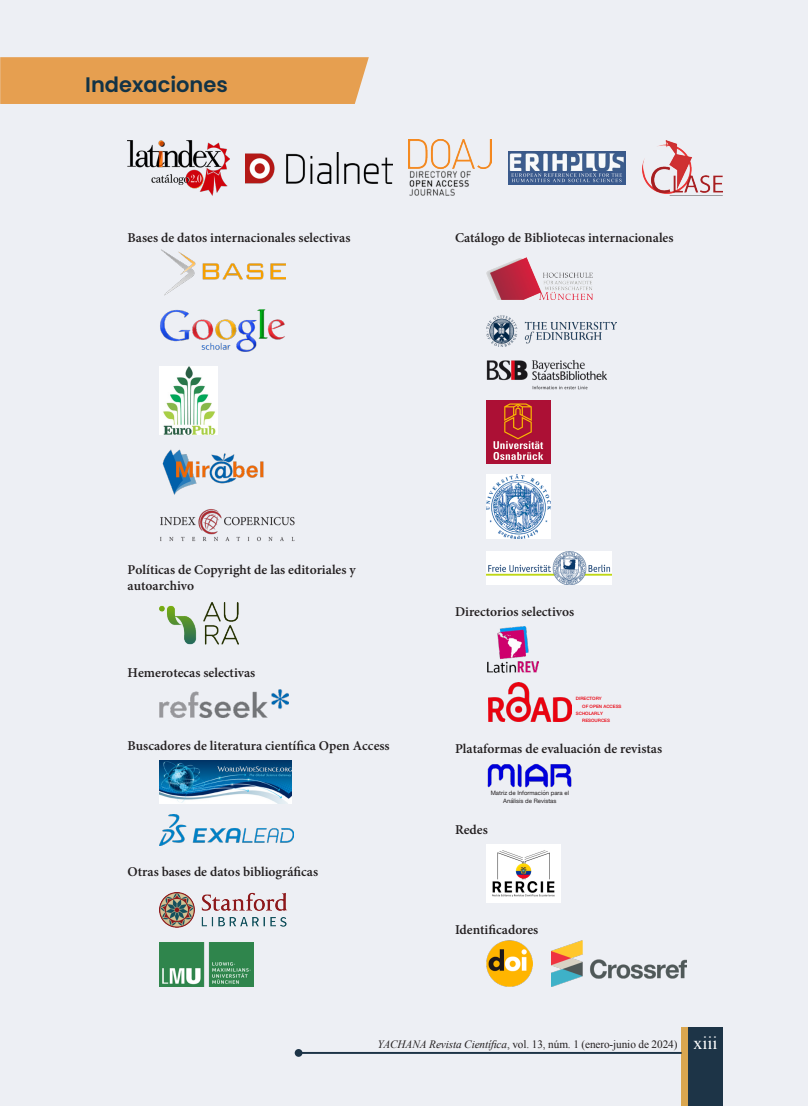
<style>
.page{position:relative;width:808px;height:1106px;background:#edeff4}
.page>*{position:absolute;margin:0;border:0;box-sizing:border-box;transform-origin:0 0}
.Volumen_Número_Fecha{font:600 21px "Poppins";color:#123346}
.t1{font:18px "Times New Roman";color:#fff}
.Volumen_Número_Fecha-2{font:600 13.5px/16.2px "Minion Pro";color:#231f20}
.t2{font:11.25px "Times New Roman";letter-spacing:-.01em;color:#231f20}
.Cita_en_bloque_0_6_cm{font:6px/7.2px "Helvetica Neue";color:#231f20;text-align:center}
.Cita_en_bloque_0_6_cm-2{font:500 4.5px "Helvetica Neue";color:#e90310}
.s1{font-style:italic}
</style>
<div class="page">
<div style="left:688px;top:1027px;width:35px;height:79px;background:#1d3447"></div>
<div style="left:682px;top:1027px;width:6px;height:79px;background:#daa64f"></div>
<hr style="left:299px;top:1051px;width:383px;height:2px;background:#1d3447">
<div style="left:295px;top:1049px;width:7px;height:7px;background:#1d3447;border-radius:50%"></div>
<div style="left:0;top:57px;width:369px;height:47px;background:#e69f50"></div>
<img style="left:160px;top:309px;width:125px;height:43px">
<img style="left:487px;top:764px;width:85px;height:23px">
<img style="left:488px;top:683px;width:84px;height:39px">
<img style="left:159px;top:602px;width:80px;height:42px">
<img style="left:160px;top:509px;width:135px;height:32px">
<img style="left:487px;top:626px;width:52px;height:46px">
<img style="left:159px;top:689px;width:129px;height:28px">
<img style="left:487px;top:315px;width:129px;height:32px">
<img style="left:487px;top:360px;width:120px;height:29px">
<img style="left:487px;top:257px;width:105px;height:42px">
<img style="left:159px;top:942px;width:95px;height:44px">
<img style="left:487px;top:551px;width:125px;height:33px">
<img style="left:159px;top:892px;width:128px;height:35px">
<img style="left:160px;top:760px;width:132px;height:43px">
<img style="left:159px;top:814px;width:134px;height:31px">
<img style="left:159px;top:367px;width:58px;height:67px">
<img style="left:162px;top:449px;width:102px;height:46px">
<img style="left:487px;top:844px;width:73px;height:58px">
<img style="left:487px;top:474px;width:64px;height:65px">
<img style="left:487px;top:400px;width:64px;height:64px">
<img style="left:161px;top:249px;width:124px;height:47px">
<img style="left:128px;top:140px;width:101px;height:55px">
<img style="left:642px;top:140px;width:81px;height:54px">
<img style="left:245px;top:152px;width:147px;height:31px">
<img style="left:409px;top:139px;width:83px;height:29px">
<img style="left:409px;top:170px;width:61px;height:26px">
<img style="left:508px;top:151px;width:117px;height:20px">
<div style="left:508px;top:171px;width:117px;height:14px;background:#3a5a8d"></div>
<svg style="left:511px;top:173px;width:111px;height:9px"></svg>
<img style="left:487px;top:941px;width:46px;height:45px">
<img style="left:551px;top:941px;width:136px;height:45px">
<p class="Volumen_Número_Fecha" style="left:85px;top:72px;width:144px">Indexaciones</p>
<p class="Volumen_Número_Fecha-2" style="left:128px;top:229px;width:224px">Bases de datos internacionales selectivas</p>
<p class="Volumen_Número_Fecha-2" style="left:455px;top:229px;width:220px">Catálogo de Bibliotecas internacionales</p>
<p class="Volumen_Número_Fecha-2" style="left:128px;top:561px;width:230px">Políticas de Copyright de las editoriales y autoarchivo</p>
<p class="Volumen_Número_Fecha-2" style="left:128px;top:665px;width:129px">Hemerotecas selectivas</p>
<p class="Volumen_Número_Fecha-2" style="left:128px;top:737px;width:264px">Buscadores de literatura científica Open Access</p>
<p class="Volumen_Número_Fecha-2" style="left:128px;top:864px;width:192px">Otras bases de datos bibliográficas</p>
<p class="Volumen_Número_Fecha-2" style="left:455px;top:603px;width:121px">Directorios selectivos</p>
<p class="Cita_en_bloque_0_6_cm-2" style="left:576px;top:695px;width:27px">DIRECTORY</p>
<p class="Cita_en_bloque_0_6_cm-2" style="left:582px;top:702px;width:41px">OF OPEN ACCESS</p>
<p class="Cita_en_bloque_0_6_cm-2" style="left:576px;top:709px;width:29px">SCHOLARLY</p>
<p class="Cita_en_bloque_0_6_cm-2" style="left:582px;top:716px;width:29px">RESOURCES</p>
<p class="Volumen_Número_Fecha-2" style="left:455px;top:740px;width:209px">Plataformas de evaluación de revistas</p>
<p class="Cita_en_bloque_0_6_cm" style="left:491px;top:790px;width:80px">Matriz de Información para el<br>Análisis de Revistas</p>
<p class="Volumen_Número_Fecha-2" style="left:455px;top:821px;width:34px">Redes</p>
<p class="Volumen_Número_Fecha-2" style="left:455px;top:921px;width:85px">Identificadores</p>
<p class="t2" style="left:377px;top:1036px;width:302px"><span class="s1">YACHANA Revista Científica</span>, vol. 13, núm. 1 (enero-junio de 2024)</p>
<p class="t1" style="left:693px;top:1030px;width:26px">xiii</p>
</div>
